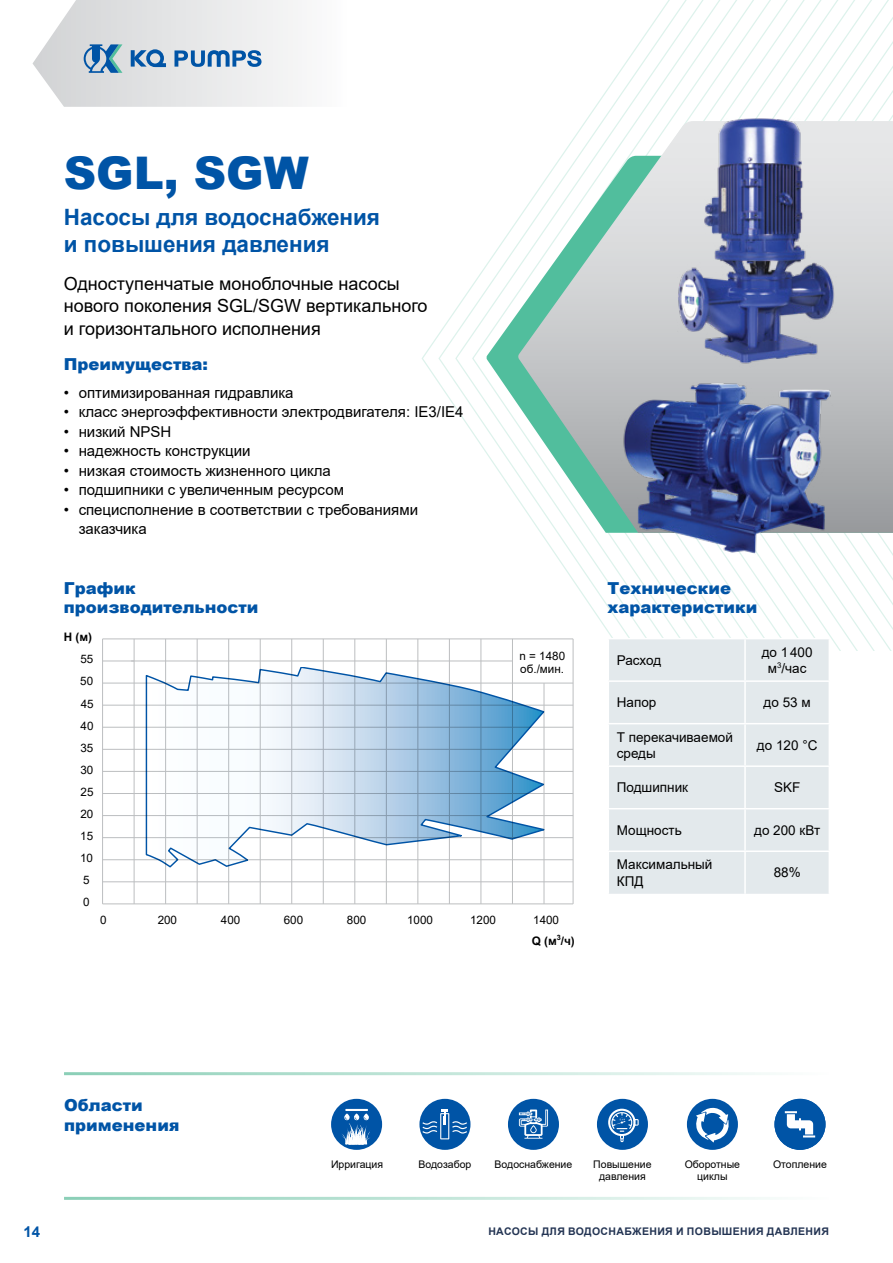
<style>
.page{position:relative;width:893px;height:1263px;background:#fff}
.page>*{position:absolute;margin:0;border:0;box-sizing:border-box;transform-origin:0 0}
.t1{font:900 45px "Arial";color:#0054a6}
.t2{font:700 22.5px/27px "Arial";color:#0054a6}
.t3{font:18px/22.5px "Arial";color:#000}
.t4{font:900 16.5px/19.5px "Arial";color:#0054a6}
.t5{font:15px/19.5px "Arial";color:#000}
.t6{font:700 15px "Arial";color:#0054a6}
.t7{font:13.5px/16.2px "Arial";color:#000}
.t8{font:11.7px/12.8px "Arial";color:#000}
.t9{font:700 11.7px "Arial";color:#000}
.t10{font:10.5px/12px "Arial";color:#000;text-align:center}
.t11{font:700 10.5px "Arial";letter-spacing:.035em;color:#233453}
</style>
<div class="page">
<svg style="left:758px;top:0;width:17px;height:638px"></svg>
<svg style="left:775px;top:0;width:17px;height:638px"></svg>
<svg style="left:792px;top:0;width:16px;height:638px"></svg>
<svg style="left:808px;top:0;width:17px;height:638px"></svg>
<svg style="left:825px;top:0;width:68px;height:651px"></svg>
<div style="left:508px;top:1099px;width:51px;height:51px;background:#0054a6;border-radius:50%"></div>
<svg style="left:519px;top:1109px;width:29px;height:30px"></svg>
<div style="left:597px;top:1099px;width:51px;height:51px;background:#0054a6;border-radius:50%"></div>
<svg style="left:608px;top:1109px;width:31px;height:33px"></svg>
<div style="left:687px;top:1099px;width:51px;height:51px;background:#0054a6;border-radius:50%"></div>
<svg style="left:696px;top:1107px;width:33px;height:35px"></svg>
<hr style="left:64px;top:1072px;width:765px;height:3px;background:#8bcfb7">
<hr style="left:64px;top:1197px;width:765px;height:3px;background:#8bcfb7">
<div style="left:419px;top:1099px;width:51px;height:51px;background:#0054a6;border-radius:50%"></div>
<svg style="left:422px;top:1109px;width:45px;height:30px"></svg>
<div style="left:331px;top:1099px;width:51px;height:51px;background:#0054a6;border-radius:50%"></div>
<hr style="left:345px;top:1109px;width:23px;height:2px;background:#fff">
<svg style="left:342px;top:1113px;width:28px;height:31px"></svg>
<div style="left:774px;top:1099px;width:51px;height:51px;background:#0054a6;border-radius:50%"></div>
<svg style="left:785px;top:1111px;width:30px;height:26px"></svg>
<hr style="left:449px;top:639px;width:1px;height:265px;background:#bcbec0">
<hr style="left:544px;top:683px;width:1px;height:221px;background:#bcbec0">
<hr style="left:573px;top:639px;width:1px;height:265px;background:#bcbec0">
<hr style="left:103px;top:705px;width:470px;height:1px;background:#bcbec0">
<hr style="left:103px;top:683px;width:470px;height:1px;background:#bcbec0">
<hr style="left:103px;top:661px;width:31px;height:1px;background:#bcbec0">
<hr style="left:131px;top:661px;width:382px;height:1px;background:#bcbec0">
<hr style="left:103px;top:639px;width:470px;height:1px;background:#bcbec0">
<hr style="left:512px;top:639px;width:1px;height:265px;background:#bcbec0">
<hr style="left:134px;top:639px;width:1px;height:265px;background:#bcbec0">
<hr style="left:102px;top:639px;width:1px;height:265px;background:#bcbec0">
<hr style="left:354px;top:639px;width:1px;height:265px;background:#bcbec0">
<hr style="left:386px;top:639px;width:1px;height:265px;background:#bcbec0">
<hr style="left:103px;top:727px;width:470px;height:1px;background:#bcbec0">
<hr style="left:260px;top:639px;width:1px;height:265px;background:#bcbec0">
<hr style="left:103px;top:903px;width:470px;height:1px;background:#bcbec0">
<hr style="left:103px;top:881px;width:470px;height:1px;background:#bcbec0">
<hr style="left:103px;top:859px;width:470px;height:1px;background:#bcbec0">
<hr style="left:103px;top:837px;width:470px;height:1px;background:#bcbec0">
<hr style="left:103px;top:815px;width:470px;height:1px;background:#bcbec0">
<hr style="left:103px;top:793px;width:31px;height:1px;background:#bcbec0">
<hr style="left:103px;top:771px;width:470px;height:1px;background:#bcbec0">
<hr style="left:228px;top:639px;width:1px;height:265px;background:#bcbec0">
<hr style="left:197px;top:639px;width:1px;height:265px;background:#bcbec0">
<hr style="left:165px;top:639px;width:1px;height:265px;background:#bcbec0">
<hr style="left:131px;top:793px;width:442px;height:1px;background:#bcbec0">
<hr style="left:323px;top:639px;width:1px;height:265px;background:#bcbec0">
<hr style="left:103px;top:749px;width:470px;height:1px;background:#bcbec0">
<hr style="left:418px;top:639px;width:1px;height:265px;background:#bcbec0">
<hr style="left:481px;top:639px;width:1px;height:265px;background:#bcbec0">
<hr style="left:291px;top:639px;width:1px;height:265px;background:#bcbec0">
<svg style="left:146px;top:667px;width:398px;height:200px"></svg>
<div style="left:609px;top:639px;width:220px;height:255px;background:#e3e9ec"></div>
<hr style="left:745px;top:638px;width:85px;height:1px;background:#fff">
<hr style="left:744px;top:639px;width:2px;height:41px;background:#fff">
<hr style="left:829px;top:639px;width:1px;height:41px;background:#fff">
<hr style="left:608px;top:680px;width:137px;height:2px;background:#fff">
<hr style="left:745px;top:680px;width:85px;height:2px;background:#fff">
<hr style="left:744px;top:682px;width:2px;height:41px;background:#fff">
<hr style="left:608px;top:723px;width:137px;height:1px;background:#fff">
<hr style="left:745px;top:723px;width:85px;height:1px;background:#fff">
<hr style="left:744px;top:724px;width:2px;height:41px;background:#fff">
<hr style="left:608px;top:765px;width:137px;height:2px;background:#fff">
<hr style="left:745px;top:765px;width:85px;height:2px;background:#fff">
<hr style="left:744px;top:767px;width:2px;height:41px;background:#fff">
<hr style="left:608px;top:808px;width:137px;height:1px;background:#fff">
<hr style="left:745px;top:808px;width:85px;height:1px;background:#fff">
<hr style="left:744px;top:809px;width:2px;height:41px;background:#fff">
<hr style="left:608px;top:850px;width:137px;height:2px;background:#fff">
<hr style="left:745px;top:850px;width:85px;height:2px;background:#fff">
<hr style="left:744px;top:852px;width:2px;height:42px;background:#fff">
<svg style="left:486px;top:219px;width:32px;height:281px"></svg>
<svg style="left:518px;top:121px;width:375px;height:412px"></svg>
<svg style="left:33px;top:0;width:265px;height:107px"></svg>
<img style="left:667px;top:108px;width:181px;height:260px">
<img style="left:610px;top:371px;width:235px;height:191px">
<h1 class="t1" style="left:64px;top:140px;width:246px">SGL, SGW</h1>
<h2 class="t2" style="left:64px;top:203px;width:318px">Насосы для водоснабжения и повышения давления</h2>
<p class="t3" style="left:64px;top:272px;width:365px">Одноступенчатые моноблочные насосы нового поколения SGL/SGW вертикального и горизонтального исполнения</p>
<p class="t4" style="left:64px;top:354px;width:146px">Преимущества:</p>
<p class="t5" style="left:64px;top:383px;width:231px">• оптимизированная гидравлика</p>
<p class="t5" style="left:64px;top:402px;width:401px">• класс энергоэффективности электродвигателя: IE3/IE4</p>
<p class="t5" style="left:64px;top:422px;width:109px">• низкий NPSH</p>
<p class="t5" style="left:64px;top:441px;width:188px">• надежность конструкции</p>
<p class="t5" style="left:64px;top:461px;width:269px">• низкая стоимость жизненного цикла</p>
<p class="t5" style="left:64px;top:480px;width:282px">• подшипники с увеличенным ресурсом</p>
<p class="t5" style="left:79px;top:500px;width:341px;text-indent:-15px">• специсполнение в соответствии с требованиями заказчика</p>
<p class="t4" style="left:64px;top:578px;width:196px">График производительности</p>
<p class="t4" style="left:608px;top:578px;width:151px">Технические характеристики</p>
<p class="t7" style="left:617px;top:652px;width:46px">Расход</p>
<p class="t7" style="left:762px;top:644px;width:52px;text-align:center">до 1400 м<sup>3</sup>/час</p>
<p class="t7" style="left:617px;top:694px;width:41px">Напор</p>
<p class="t7" style="left:764px;top:694px;width:49px">до 53 м</p>
<p class="t7" style="left:617px;top:729px;width:118px">Т перекачиваемой среды</p>
<p class="t7" style="left:757px;top:737px;width:62px">до 120 °C</p>
<p class="t7" style="left:617px;top:779px;width:73px">Подшипник</p>
<p class="t7" style="left:774px;top:779px;width:28px">SKF</p>
<p class="t7" style="left:617px;top:822px;width:66px">Мощность</p>
<p class="t7" style="left:754px;top:822px;width:68px">до 200 кВт</p>
<p class="t7" style="left:617px;top:856px;width:97px">Максимальный<br>КПД</p>
<p class="t7" style="left:774px;top:864px;width:29px">88%</p>
<p class="t9" style="left:64px;top:629px;width:30px">H (м)</p>
<p class="t8" style="left:519px;top:649px;width:47px">n = 1480 об./мин.</p>
<p class="t8" style="left:80px;top:653px;width:14px">55</p>
<p class="t8" style="left:80px;top:675px;width:14px">50</p>
<p class="t8" style="left:81px;top:697px;width:14px">45</p>
<p class="t8" style="left:81px;top:719px;width:14px">40</p>
<p class="t8" style="left:80px;top:741px;width:14px">35</p>
<p class="t8" style="left:80px;top:763px;width:14px">30</p>
<p class="t8" style="left:81px;top:785px;width:14px">25</p>
<p class="t8" style="left:80px;top:807px;width:14px">20</p>
<p class="t8" style="left:80px;top:829px;width:14px">15</p>
<p class="t8" style="left:80px;top:851px;width:14px">10</p>
<p class="t8" style="left:83px;top:874px;width:8px">5</p>
<p class="t8" style="left:83px;top:896px;width:8px">0</p>
<p class="t8" style="left:100px;top:913px;width:8px">0</p>
<p class="t8" style="left:158px;top:913px;width:21px">200</p>
<p class="t8" style="left:221px;top:913px;width:21px">400</p>
<p class="t8" style="left:284px;top:913px;width:21px">600</p>
<p class="t8" style="left:347px;top:913px;width:21px">800</p>
<p class="t8" style="left:407px;top:913px;width:27px">1000</p>
<p class="t8" style="left:470px;top:913px;width:27px">1200</p>
<p class="t8" style="left:533px;top:913px;width:27px">1400</p>
<p class="t9" style="left:532px;top:932px;width:45px">Q (м<sup>3</sup>/ч)</p>
<p class="t4" style="left:64px;top:1095px;width:117px">Области применения</p>
<p class="t10" style="left:331px;top:1158px;width:54px">Ирригация</p>
<p class="t10" style="left:419px;top:1158px;width:54px">Водозабор</p>
<p class="t10" style="left:773px;top:1158px;width:55px">Отопление</p>
<p class="t10" style="left:495px;top:1158px;width:79px">Водоснабжение</p>
<p class="t10" style="left:593px;top:1158px;width:60px">Повышение давления</p>
<p class="t10" style="left:685px;top:1158px;width:57px">Оборотные циклы</p>
<p class="t6" style="left:24px;top:1221px;width:18px">14</p>
<p class="t11" style="left:488px;top:1224px;width:342px">НАСОСЫ ДЛЯ ВОДОСНАБЖЕНИЯ И ПОВЫШЕНИЯ ДАВЛЕНИЯ</p>
</div>
